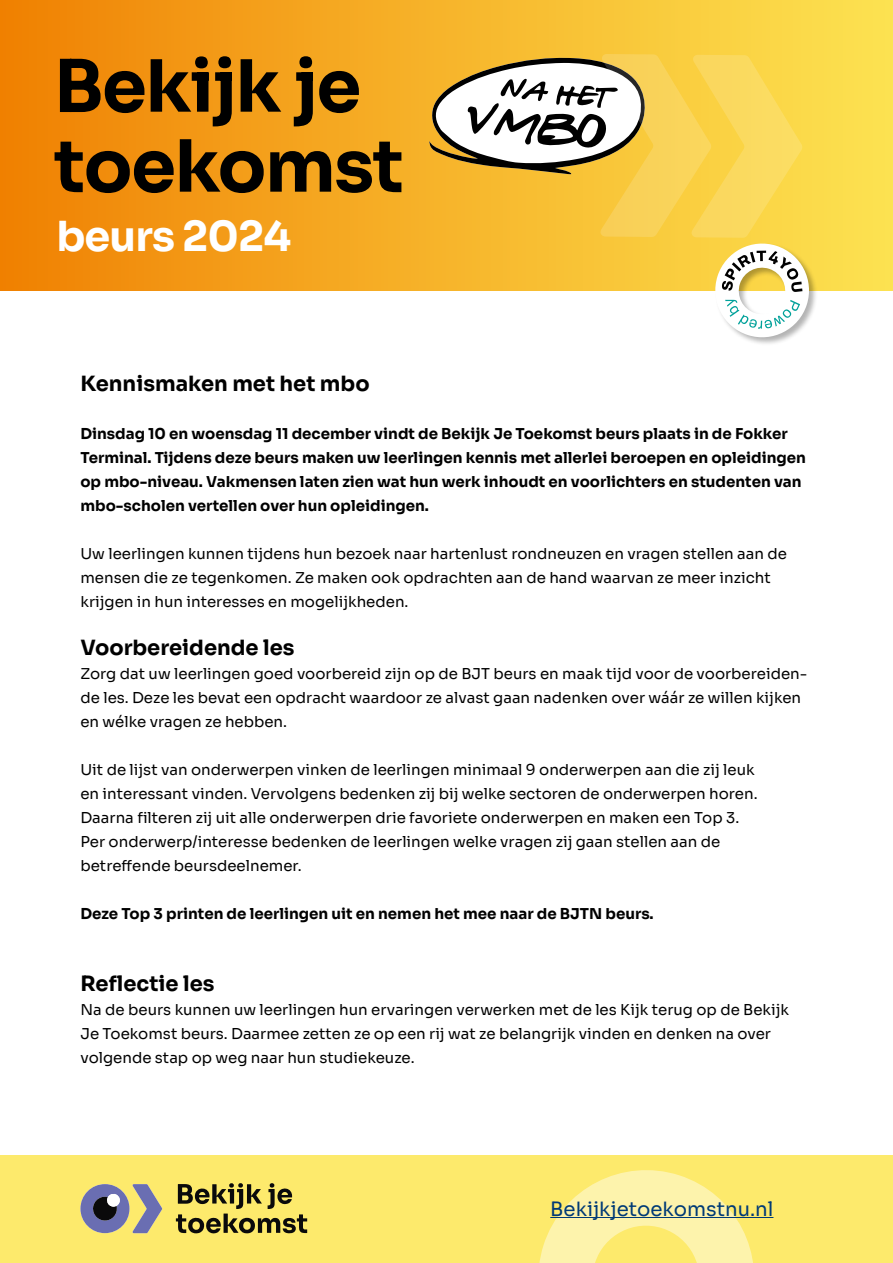
<style>
.page{position:relative;width:893px;height:1263px;background:#fff}
.page>*{position:absolute;margin:0;border:0;box-sizing:border-box;transform-origin:0 0}
.t1{font:700 71.85px/79.9px "Sora";letter-spacing:-.02em;color:#000}
.t2{font:700 41.4px "Sora";letter-spacing:-.02em;color:#fff}
.t3{font:700 21px "Sora";color:#000}
.t4{font:19.65px "Sora";color:#003a76}
.t5{font:15px/24px "Sora";color:#000}
.t6{font:700 15px/24px "Sora";color:#000}
</style>
<div class="page">
<div style="left:0;top:0;width:893px;height:290px;background:linear-gradient(to right,#f08203,#fde552)"></div>
<div style="left:0;top:1155px;width:893px;height:108px;background:#fdea6c"></div>
<svg style="left:80px;top:1184px;width:82px;height:49px"></svg>
<svg style="left:176px;top:1183px;width:131px;height:51px"></svg>
<svg style="left:539px;top:1170px;width:214px;height:93px"></svg>
<div style="left:714px;top:242px;width:104px;height:105px;background:#000;opacity:.3"></div>
<svg style="left:429px;top:54px;width:386px;height:289px"></svg>
<hr style="left:550px;top:1217px;width:223px;height:1px;background:#003a76">
<h1 class="t1" style="left:54px;top:40px;width:351px">Bekijk je toekomst</h1>
<h2 class="t2" style="left:56px;top:201px;width:237px">beurs 2024</h2>
<h3 class="t3" style="left:80px;top:366px;width:291px">Kennismaken met het mbo</h3>
<p class="t6" style="left:80px;top:421px;width:727px">Dinsdag 10 en woensdag 11 december vindt de Bekijk Je Toekomst beurs plaats in de Fokker Terminal. Tijdens deze beurs maken uw leerlingen kennis met allerlei beroepen en opleidingen op mbo-niveau. Vakmensen laten zien wat hun werk inhoudt en voorlichters en studenten van mbo-scholen vertellen over hun opleidingen.</p>
<p class="t5" style="left:80px;top:541px;width:708px">Uw leerlingen kunnen tijdens hun bezoek naar hartenlust rondneuzen en vragen stellen aan de mensen die ze tegenkomen. Ze maken ook opdrachten aan de hand waarvan ze meer inzicht krijgen in hun interesses en mogelijkheden.</p>
<h3 class="t3" style="left:80px;top:630px;width:216px">Voorbereidende les</h3>
<p class="t5" style="left:80px;top:661px;width:728px">Zorg dat uw leerlingen goed voorbereid zijn op de BJT beurs en maak tijd voor de voorbereiden&shy;de les. Deze les bevat een opdracht waardoor ze alvast gaan nadenken over wáár ze willen kijken en wélke vragen ze hebben.</p>
<p class="t5" style="left:80px;top:757px;width:679px">Uit de lijst van onderwerpen vinken de leerlingen minimaal 9 onderwerpen aan die zij leuk en interessant vinden. Vervolgens bedenken zij bij welke sectoren de onderwerpen horen.<br>Daarna filteren zij uit alle onderwerpen drie favoriete onderwerpen en maken een Top 3.<br>Per onderwerp/interesse bedenken de leerlingen welke vragen zij gaan stellen aan de betreffende beursdeelnemer.</p>
<p class="t6" style="left:80px;top:901px;width:575px">Deze Top 3 printen de leerlingen uit en nemen het mee naar de BJTN beurs.</p>
<h3 class="t3" style="left:80px;top:966px;width:136px">Reflectie les</h3>
<p class="t5" style="left:80px;top:997px;width:710px">Na de beurs kunnen uw leerlingen hun ervaringen verwerken met de les Kijk terug op de Bekijk<br>Je Toekomst beurs. Daarmee zetten ze op een rij wat ze belangrijk vinden en denken na over volgende stap op weg naar hun studiekeuze.</p>
<h3 class="t4" style="left:550px;top:1192px;width:225px">Bekijkjetoekomstnu.nl</h3>
</div>
